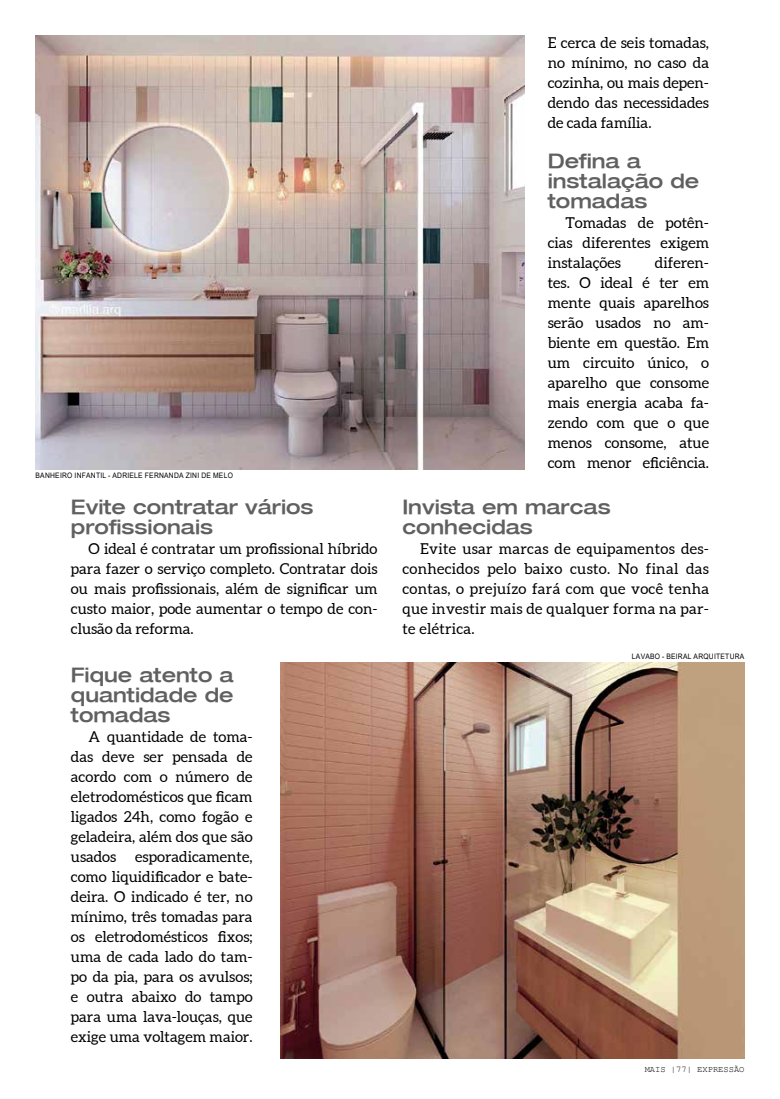
<style>
.page{position:relative;width:780px;height:1099px;background:#fff}
.page>*{position:absolute;margin:0;border:0;box-sizing:border-box;transform-origin:0 0}
.t1{font:500 expanded 20px/20px "Helvetica Neue LT";color:#606060}
.t2{font:15px/20px "Aleo";color:#000;text-align:justify}
.t3{font:8.75px "Courier New";color:#000}
.t4{font:7.5px "Arial";letter-spacing:.035em;color:#000;scale:.9 1}
</style>
<div class="page">
<img style="left:35px;top:35px;width:489px;height:434px">
<img style="left:280px;top:662px;width:464px;height:396px">
<p class="t4" style="left:36px;top:470px;width:221px">BANHEIRO INFANTIL - ADRIELE FERNANDA ZINI DE MELO</p>
<h1 class="t1" style="left:71px;top:496px;width:244px">Evite contratar vários profissionais</h1>
<p class="t2" style="left:71px;top:539px;width:308px;text-indent:18px">O ideal é contratar um profissional híbrido para fazer o serviço completo. Contratar dois ou mais profissionais, além de significar um custo maior, pode aumentar o tempo de con&shy;clusão da reforma.</p>
<h1 class="t1" style="left:71px;top:664px;width:164px;text-align:justify">Fique atento a quantidade de tomadas</h1>
<p class="t2" style="left:71px;top:727px;width:183px;text-indent:18px">A quantidade de toma&shy;das deve ser pensada de acordo com o número de eletrodomésticos que ficam ligados 24h, como fogão e geladeira, além dos que são usados</p>
<p class="t2" style="left:71px;top:847px;width:183px;text-indent:64px">esporadicamente, como liquidificador e bate&shy;deira. O indicado é ter, no mínimo, três tomadas para os eletrodomésticos fixos; uma de cada lado do tam&shy;po da pia, para os avulsos; e outra abaixo do tampo para uma lava-louças, que exige uma voltagem maior.</p>
<p class="t2" style="left:547px;top:33px;width:163px">E cerca de seis tomadas, no mínimo, no caso da cozinha, ou mais depen&shy;dendo das necessidades de cada família.</p>
<h1 class="t1" style="left:547px;top:150px;width:153px">Defina a instalação de tomadas</h1>
<p class="t2" style="left:547px;top:213px;width:163px;text-indent:18px">Tomadas de potên&shy;cias diferentes exigem instalações</p>
<p class="t2" style="left:547px;top:253px;width:163px;text-indent:107px">diferen&shy;tes. O ideal é ter em mente quais aparelhos serão usados no am&shy;biente em questão. Em um circuito único, o aparelho que consome mais energia acaba fa&shy;zendo com que o que menos consome, atue com menor eficiência.</p>
<h1 class="t1" style="left:402px;top:496px;width:210px">Invista em marcas conhecidas</h1>
<p class="t2" style="left:402px;top:539px;width:308px;text-indent:18px">Evite usar marcas de equipamentos des&shy;conhecidos pelo baixo custo. No final das contas, o prejuízo fará com que você tenha que investir mais de qualquer forma na par&shy;te elétrica.</p>
<p class="t4" style="left:632px;top:651px;width:126px">LAVABO - BEIRAL ARQUITETURA</p>
<p class="t3" style="left:644px;top:1063px;width:101px">MAIS |77| EXPRESSÃO</p>
</div>
